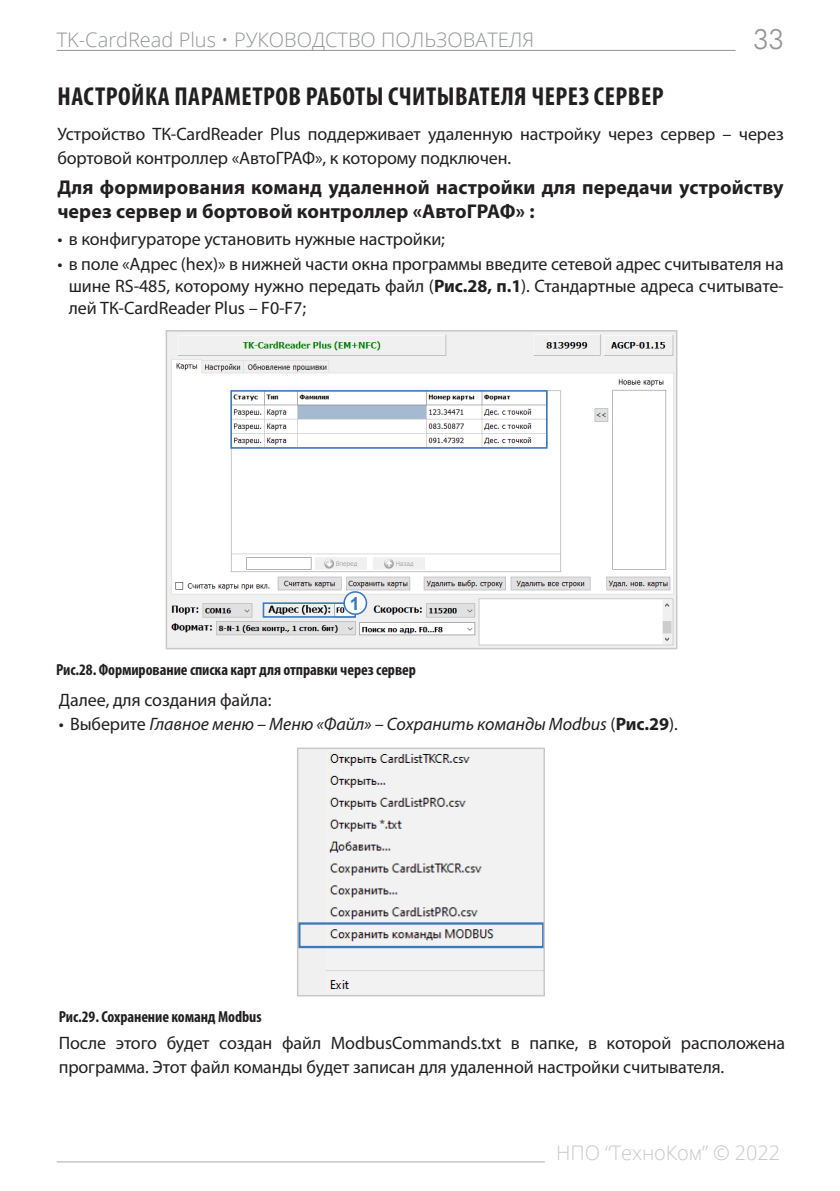
<style>
.page{position:relative;width:840px;height:1191px;background:#fff}
.page>*{position:absolute;margin:0;border:0;box-sizing:border-box;transform-origin:0 0}
.t1{font:28px "Futuris Cyrillic";color:#939598}
.Subhead{font:700 condensed 26px "Myriad Pro";letter-spacing:.02em;color:#231f20}
.Body_text{font:700 20px/24px "Myriad Pro";letter-spacing:.005em;color:#231f20}
.t2{font:300 20px "Open Sans";color:#939598}
.t3{font:300 20px "Open Sans";letter-spacing:-.005em;color:#c7c8ca}
.Body_text-2{font:18px/24px "Myriad Pro";letter-spacing:-.005em;color:#231f20}
.t4{font:italic 18px "Myriad Pro";letter-spacing:-.005em;color:#231f20}
.t5{font:700 18px "Arial";color:#3c79bc}
.t6{font:700 condensed 16px "Myriad Pro";letter-spacing:-.005em;color:#231f20}
.s1{font-weight:700}
.s2{font-style:normal}
.s3{font-weight:700;font-style:normal}
</style>
<div class="page">
<hr style="left:57px;top:1161px;width:487px;height:1px;background:#c7c8ca">
<hr style="left:57px;top:50px;width:678px;height:1px;background:#939598">
<img style="left:168px;top:333px;width:506px;height:313px">
<div style="left:230px;top:390px;width:317px;height:59px;border:2px solid #3c79bc"></div>
<div style="left:262px;top:602px;width:94px;height:15px;border:2px solid #3c79bc"></div>
<div style="left:344px;top:592px;width:22px;height:22px;background:#fff;border-radius:50%"></div>
<div style="left:343px;top:591px;width:24px;height:24px;border:2px solid #3c79bc;border-radius:50%"></div>
<div style="left:165px;top:330px;width:512px;height:319px;border:2px solid #c7c8ca"></div>
<img style="left:300px;top:750px;width:241px;height:243px">
<div style="left:298px;top:922px;width:246px;height:26px;border:2px solid #3c79bc"></div>
<div style="left:297px;top:747px;width:247px;height:249px;border:2px solid #c7c8ca"></div>
<p class="t2" style="left:57px;top:26px;width:479px">TK-CardRead Plus • РУКОВОДСТВО ПОЛЬЗОВАТЕЛЯ</p>
<h1 class="t1" style="left:752px;top:25px;width:32px">33</h1>
<p class="Subhead" style="left:58px;top:80px;width:607px">НАСТРОЙКА ПАРАМЕТРОВ РАБОТЫ СЧИТЫВАТЕЛЯ ЧЕРЕЗ СЕРВЕР</p>
<p class="Body_text-2" style="left:57px;top:122px;width:727px">Устройство ТК-CardReader Plus поддерживает удаленную настройку через сервер – через бортовой контроллер «АвтоГРАФ», к которому подключен.</p>
<p class="Body_text" style="left:57px;top:174px;width:727px">Для формирования команд удаленной настройки для передачи устройству через сервер и бортовой контроллер «АвтоГРАФ» :</p>
<p class="Body_text-2" style="left:57px;top:227px;width:389px">• в конфигураторе установить нужные настройки;</p>
<p class="Body_text-2" style="left:69px;top:253px;width:716px;line-height:22px;text-align:justify;text-indent:-11px">• в поле «Адрес (hex)» в нижней части окна программы введите сетевой адрес считывателя на шине RS-485, которому нужно передать файл (<span class="s1">Рис.28, п.1</span>). Стандартные адреса cчитывате&shy;лей ТК-CardReader Plus – F0-F7;</p>
<p class="t5" style="left:350px;top:590px;width:12px">1</p>
<p class="t6" style="left:56px;top:659px;width:361px">Рис.28. Формирование списка карт для отправки через сервер</p>
<p class="Body_text-2" style="left:59px;top:687px;width:214px">Далее, для создания файла:</p>
<p class="t4" style="left:59px;top:713px;width:620px"><span class="s2">• Выберите</span> Главное меню – Меню «Файл» – Сохранить команды Modbus <span class="s2">(</span><span class="s3">Рис.29</span><span class="s2">).</span></p>
<p class="t6" style="left:59px;top:1006px;width:204px">Рис.29. Сохранение команд Modbus</p>
<p class="Body_text-2" style="left:59px;top:1030px;width:727px">После этого будет создан файл ModbusCommands.txt в папке, в которой расположена программа. Этот файл команды будет записан для удаленной настройки считывателя.</p>
<p class="t3" style="left:556px;top:1139px;width:225px">НПО “ТехноКом” © 2022</p>
</div>
